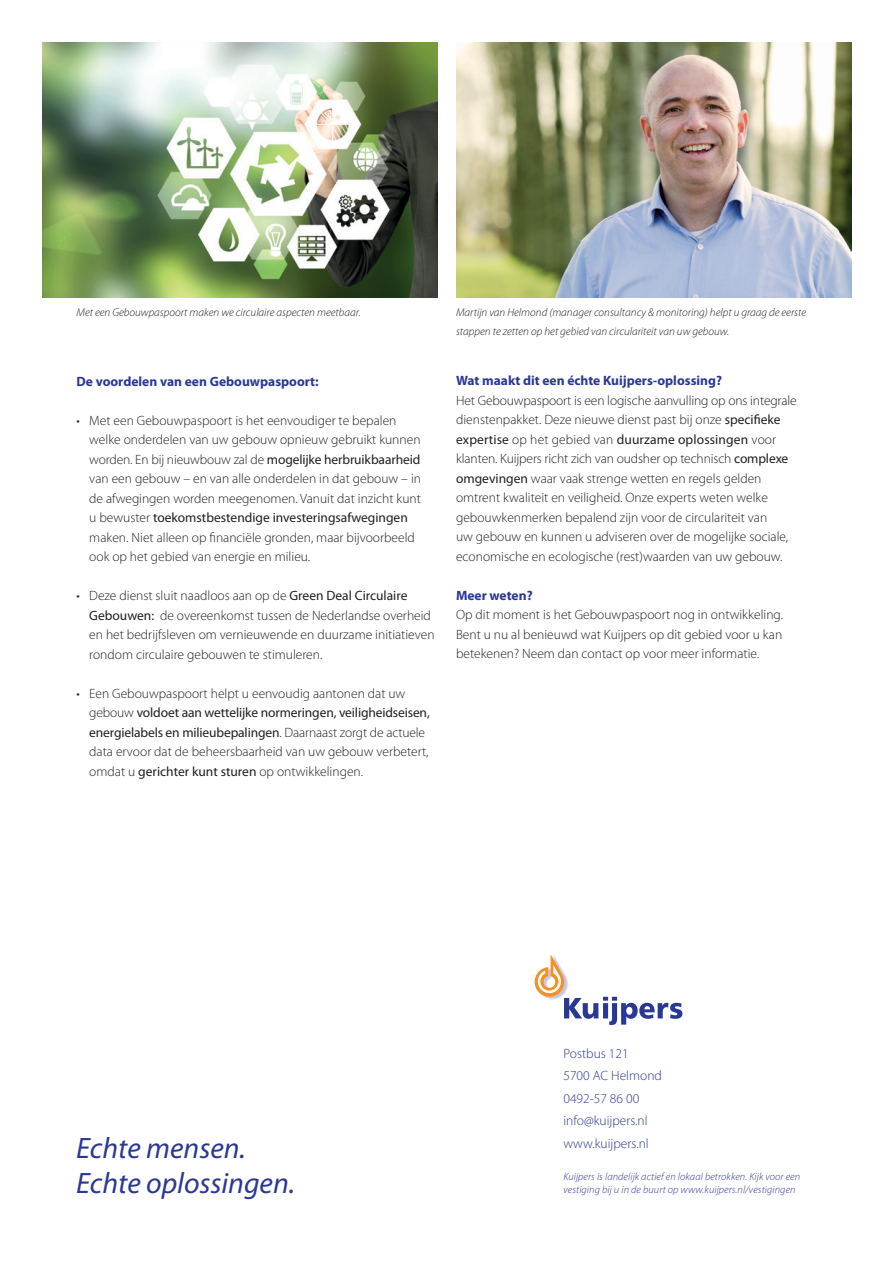
<style>
.page{position:relative;width:893px;height:1263px;background:#fff}
.page>*{position:absolute;margin:0;border:0;box-sizing:border-box;transform-origin:0 0}
.t1{font:italic 29.55px/35.5px "Myriad Pro";color:#2a3895}
.t2{font:300 13.5px/19.5px "Myriad Pro";color:#231f20}
.t3{font:700 13.5px "Myriad Pro";color:#2a3895}
.t4{font:300 13.5px/22.5px "Myriad Pro";color:#2a3895}
.t5{font:italic 300 11.25px/19.5px "Myriad Pro";color:#231f20}
.t6{font:italic 300 10.5px/13.5px "Myriad Pro";letter-spacing:.01em;color:#2a3895}
.s1{font-weight:400}
</style>
<div class="page">
<img style="left:43px;top:43px;width:395px;height:255px">
<img style="left:456px;top:43px;width:395px;height:255px">
<svg style="left:535px;top:954px;width:147px;height:71px"></svg>
<p class="t5" style="left:77px;top:302px;width:286px">Met een Gebouwpaspoort maken we circulaire aspecten meetbaar.</p>
<p class="t5" style="left:456px;top:302px;width:352px">Martijn van Helmond (manager consultancy &amp; monitoring) helpt u graag de eerste stappen te zetten op het gebied van circulariteit van uw gebouw.</p>
<p class="t3" style="left:77px;top:373px;width:244px">De voordelen van een Gebouwpaspoort:</p>
<p class="t2" style="left:89px;top:410px;width:333px;text-indent:-13px">• Met een Gebouwpaspoort is het eenvoudiger te bepalen welke onderdelen van uw gebouw opnieuw gebruikt kunnen worden. En bij nieuwbouw zal de <span class="s1">mogelijke herbruikbaarheid </span>van een gebouw – en van alle onderdelen in dat gebouw – in de afwegingen worden meegenomen. Vanuit dat inzicht kunt u bewuster <span class="s1">toekomstbestendige investeringsafwegingen </span>maken. Niet alleen op financiële gronden, maar bijvoorbeeld ook op het gebied van energie en milieu.</p>
<p class="t2" style="left:89px;top:586px;width:347px;text-indent:-13px">• Deze dienst sluit naadloos aan op de <span class="s1">Green Deal Circulaire Gebouwen:</span> de overeenkomst tussen de Nederlandse overheid en het bedrijfsleven om vernieuwende en duurzame initiatieven rondom circulaire gebouwen te stimuleren.</p>
<p class="t2" style="left:89px;top:683px;width:342px;text-indent:-13px">• Een Gebouwpaspoort helpt u eenvoudig aantonen dat uw gebouw <span class="s1">voldoet aan wettelijke normeringen, veiligheidseisen, energielabels en milieubepalingen</span>. Daarnaast zorgt de actuele data ervoor dat de beheersbaarheid van uw gebouw verbetert, omdat u <span class="s1">gerichter kunt sturen</span> op ontwikkelingen.</p>
<p class="t3" style="left:456px;top:373px;width:267px">Wat maakt dit een échte Kuijpers-oplossing?</p>
<p class="t2" style="left:456px;top:391px;width:342px">Het Gebouwpaspoort is een logische aanvulling op ons integrale dienstenpakket. Deze nieuwe dienst past bij onze <span class="s1">specifieke expertise</span> op het gebied van <span class="s1">duurzame oplossingen</span> voor klanten. Kuijpers richt zich van oudsher op technisch <span class="s1">complexe omgevingen</span> waar vaak strenge wetten en regels gelden omtrent kwaliteit en veiligheid. Onze experts weten welke gebouwkenmerken bepalend zijn voor de circulariteit van<br>uw gebouw en kunnen u adviseren over de mogelijke sociale, economische en ecologische (rest)waarden van uw gebouw.</p>
<p class="t3" style="left:456px;top:588px;width:78px">Meer weten?</p>
<p class="t2" style="left:456px;top:605px;width:329px;text-align:justify">Op dit moment is het Gebouwpaspoort nog in ontwikkeling.<br>Bent u nu al benieuwd wat Kuijpers op dit gebied voor u kan betekenen? Neem dan contact op voor meer informatie.</p>
<h1 class="t1" style="left:76px;top:1131px;width:220px">Echte mensen.<br>Echte oplossingen.</h1>
<p class="t4" style="left:563px;top:1042px;width:100px">Postbus 121<br>5700 AC Helmond<br>0492-57 86 00 info@kuijpers.nl www.kuijpers.nl</p>
<p class="t6" style="left:563px;top:1170px;width:238px">Kuijpers is landelijk actief en lokaal betrokken. Kijk voor een vestiging bij u in de buurt op www.kuijpers.nl/vestigingen</p>
</div>
